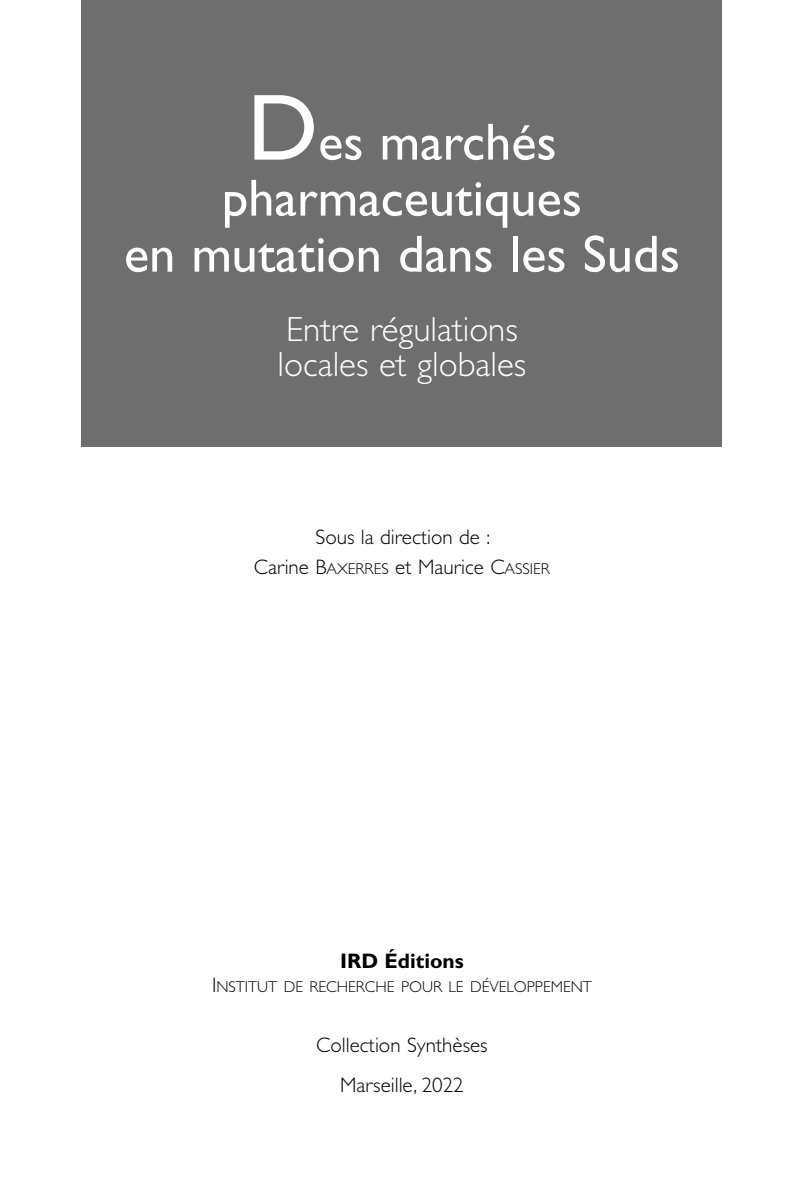
<style>
.page{position:relative;width:794px;height:1191px;background:#fff}
.page>*{position:absolute;margin:0;border:0;box-sizing:border-box;transform-origin:0 0}
.P3_Titre_ouvrage{font:52.5px/56px "Gill Sans";color:#fff;text-align:center}
.P3_Sous_Titre_ouvrag{font:300 35px/35px "Gill Sans";color:#fff}
.p3_Editeurs{font:300 21px/29.8px "Gill Sans";color:#000;text-align:center}
.p3_Institut{font:300 21px "Gill Sans";color:#000}
.p3_Marseille{font:300 21px "Gill Sans";color:#000}
.p3_Institut-2{font:700 21px "Gill Sans";color:#000}
.p3_IRD{font:300 15.75px "Gill Sans";color:#000}
.s1{font-size:94.5px}
.s2{font-style:inherit}
.s3{font-size:15.75px}
.s4{font-size:21px}
</style>
<div class="page">
<div style="left:82px;top:0;width:640px;height:446px;background:#6e6e6e"></div>
<p class="P3_Titre_ouvrage" style="left:124px;top:114px;width:557px"><span class="s1">D</span>es marchés pharmaceutiques<br>en mutation dans les Suds</p>
<p class="P3_Sous_Titre_ouvrag" style="left:278px;top:312px;width:250px">Entre régulations locales et globales</p>
<p class="p3_Editeurs" style="left:254px;top:522px;width:297px">Sous la direction de :<br>Carine <span class="s2">B</span><span class="s3">AXERRES</span> et Maurice <span class="s2">C</span><span class="s3">ASSIER</span></p>
<p class="p3_Institut-2" style="left:340px;top:948px;width:125px">IRD Éditions</p>
<p class="p3_IRD" style="left:212px;top:978px;width:381px"><span class="s4">I</span>NSTITUT DE RECHERCHE POUR LE DÉVELOPPEMENT</p>
<p class="p3_Institut" style="left:316px;top:1033px;width:173px">Collection Synthèses</p>
<p class="p3_Marseille" style="left:340px;top:1073px;width:125px">Marseille, 2022</p>
</div>
